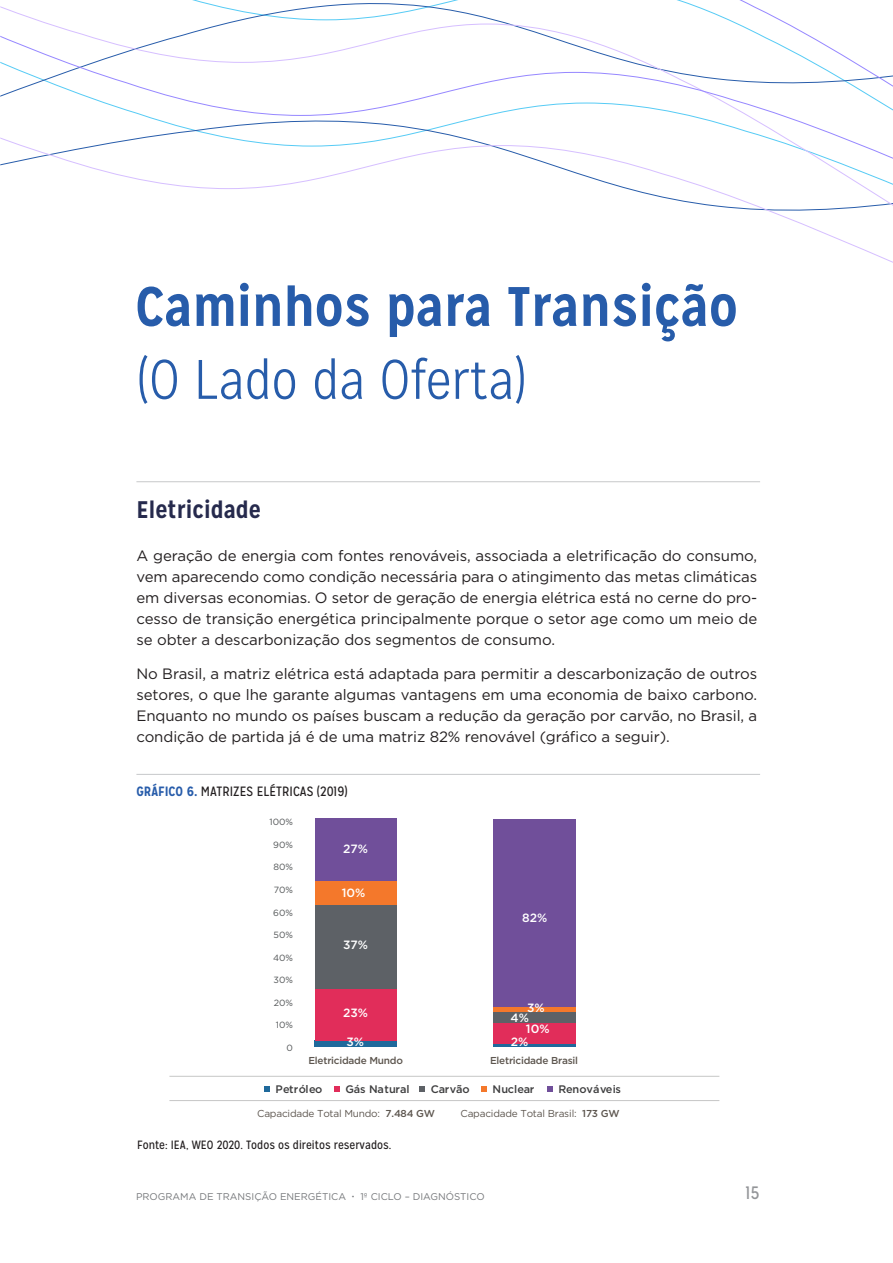
<style>
.page{position:relative;width:893px;height:1263px;background:#fff}
.page>*{position:absolute;margin:0;border:0;box-sizing:border-box;transform-origin:0 0}
.Titulo_tabela{font:700 55.5px/72.9px "Mission Gothic";color:#275caa}
.Titulo_tabela-2{font:700 24px "Mission Gothic";color:#262a4d}
.t1{font:18px "Mission Gothic";color:#939598}
.Texto_Paper{font:15px/21px "Gotham";letter-spacing:-.005em;color:#231f20;text-align:justify}
.Titulo_tabela-3{font:13.5px "Mission Gothic";color:#231f20}
.Titulo_tabela-4{font:12px "Mission Gothic";color:#231f20}
.t2{font:500 12px "Gotham";color:#fff}
.t3{font:500 10.95px "Gotham";letter-spacing:-.01em;color:#3e3e3f}
.t4{font:500 10.95px "Gotham";letter-spacing:.02em;color:#3e3e3f}
.t5{font:10.05px "Gotham";letter-spacing:-.025em;color:#5d564f}
.t6{font:500 10.05px "Gotham";letter-spacing:-.02em;color:#5d564f}
.t7{font:9.75px "Gotham";color:#76787b}
.t8{font:9px "Gotham";color:#515455}
.s1{font-weight:300}
.s2{font-weight:700;color:#275caa}
.s3{font-weight:500}
.s4{font-family:"Open Sans";font-weight:700;font-stretch:condensed}
</style>
<div class="page">
<svg style="left:0;top:0;width:893px;height:192px"></svg>
<hr style="left:136px;top:481px;width:624px;height:1px;background:#c7c8ca">
<hr style="left:136px;top:774px;width:624px;height:1px;background:#c7c8ca">
<hr style="left:169px;top:1076px;width:550px;height:1px;background:#c6c7c6">
<hr style="left:169px;top:1100px;width:550px;height:1px;background:#c6c7c6">
<div style="left:314px;top:1041px;width:83px;height:6px;background:#1f699b"></div>
<hr style="left:494px;top:1044px;width:82px;height:3px;background:#1f699b">
<div style="left:494px;top:1023px;width:82px;height:21px;background:#e12d5a"></div>
<div style="left:315px;top:988px;width:81px;height:53px;background:#e12d5a"></div>
<div style="left:494px;top:1012px;width:82px;height:11px;background:#5d6166"></div>
<div style="left:315px;top:904px;width:81px;height:84px;background:#5d6166"></div>
<div style="left:494px;top:1006px;width:82px;height:6px;background:#f4782b"></div>
<div style="left:315px;top:881px;width:81px;height:23px;background:#f4782b"></div>
<div style="left:494px;top:819px;width:82px;height:187px;background:#704f9a"></div>
<div style="left:315px;top:819px;width:81px;height:62px;background:#704f9a"></div>
<svg style="left:264px;top:1086px;width:6px;height:6px"></svg>
<svg style="left:334px;top:1086px;width:6px;height:6px"></svg>
<svg style="left:420px;top:1086px;width:5px;height:6px"></svg>
<svg style="left:481px;top:1086px;width:6px;height:6px"></svg>
<svg style="left:547px;top:1086px;width:6px;height:6px"></svg>
<p class="Titulo_tabela" style="left:135px;top:270px;width:604px">Caminhos para Transição <span class="s1">(O Lado da Oferta)</span></p>
<p class="Titulo_tabela-2" style="left:136px;top:494px;width:126px">Eletricidade</p>
<p class="Texto_Paper" style="left:136px;top:545px;width:622px">A geração de energia com fontes renováveis, associada a eletrificação do consumo, vem aparecendo como condição necessária para o atingimento das metas climáticas em diversas economias. O setor de geração de energia elétrica está no cerne do pro&shy;cesso de transição energética principalmente porque o setor age como um meio de se obter a descarbonização dos segmentos de consumo.</p>
<p class="Texto_Paper" style="left:136px;top:663px;width:622px">No Brasil, a matriz elétrica está adaptada para permitir a descarbonização de outros setores, o que lhe garante algumas vantagens em uma economia de baixo carbono.<br>Enquanto no mundo os países buscam a redução da geração por carvão, no Brasil, a condição de partida já é de uma matriz 82% renovável (gráfico a seguir).</p>
<p class="Titulo_tabela-3" style="left:136px;top:783px;width:213px"><span class="s2">GRÁFICO 6.</span> MATRIZES ELÉTRICAS (2019)</p>
<p class="t8" style="left:269px;top:816px;width:25px">100%</p>
<p class="t8" style="left:273px;top:839px;width:21px">90%</p>
<p class="t8" style="left:273px;top:861px;width:21px">80%</p>
<p class="t8" style="left:274px;top:884px;width:21px">70%</p>
<p class="t8" style="left:273px;top:906px;width:21px">60%</p>
<p class="t8" style="left:274px;top:929px;width:21px">50%</p>
<p class="t8" style="left:273px;top:952px;width:21px">40%</p>
<p class="t8" style="left:274px;top:974px;width:21px">30%</p>
<p class="t8" style="left:274px;top:997px;width:21px">20%</p>
<p class="t8" style="left:276px;top:1019px;width:19px">10%</p>
<p class="t8" style="left:287px;top:1042px;width:8px">0</p>
<p class="t2" style="left:343px;top:841px;width:26px">27%</p>
<p class="t2" style="left:342px;top:885px;width:25px">10%</p>
<p class="t2" style="left:343px;top:937px;width:26px">37%</p>
<p class="t2" style="left:343px;top:1004px;width:26px">23%</p>
<p class="t2" style="left:522px;top:910px;width:27px">82%</p>
<p class="t2" style="left:527px;top:1000px;width:19px">3%</p>
<p class="t2" style="left:511px;top:1010px;width:20px">4%</p>
<p class="t2" style="left:526px;top:1021px;width:25px">10%</p>
<p class="t2" style="left:346px;top:1033px;width:19px">3%</p>
<p class="t2" style="left:511px;top:1033px;width:19px">2%</p>
<p class="t6" style="left:308px;top:1053px;width:96px">Eletricidade Mundo</p>
<p class="t6" style="left:490px;top:1053px;width:89px">Eletricidade Brasil</p>
<p class="t4" style="left:276px;top:1081px;width:48px">Petróleo</p>
<p class="t3" style="left:345px;top:1081px;width:66px">Gás Natural</p>
<p class="t3" style="left:431px;top:1081px;width:40px">Carvão</p>
<p class="t3" style="left:493px;top:1081px;width:43px">Nuclear</p>
<p class="t3" style="left:558px;top:1081px;width:64px">Renováveis</p>
<p class="t5" style="left:257px;top:1107px;width:179px">Capacidade Total Mundo: <span class="s3">7.484 GW</span></p>
<p class="t5" style="left:461px;top:1107px;width:160px">Capacidade Total Brasil: <span class="s3">173 GW</span></p>
<p class="Titulo_tabela-4" style="left:137px;top:1137px;width:256px">Fonte: IEA, WEO 2020. Todos os direitos reservados.</p>
<p class="t7" style="left:136px;top:1190px;width:350px">PROGRAMA DE TRANSIÇÃO ENERGÉTICA <span class="s4">·</span> 1º CICLO – DIAGNÓSTICO</p>
<p class="t1" style="left:746px;top:1182px;width:16px">15</p>
</div>
